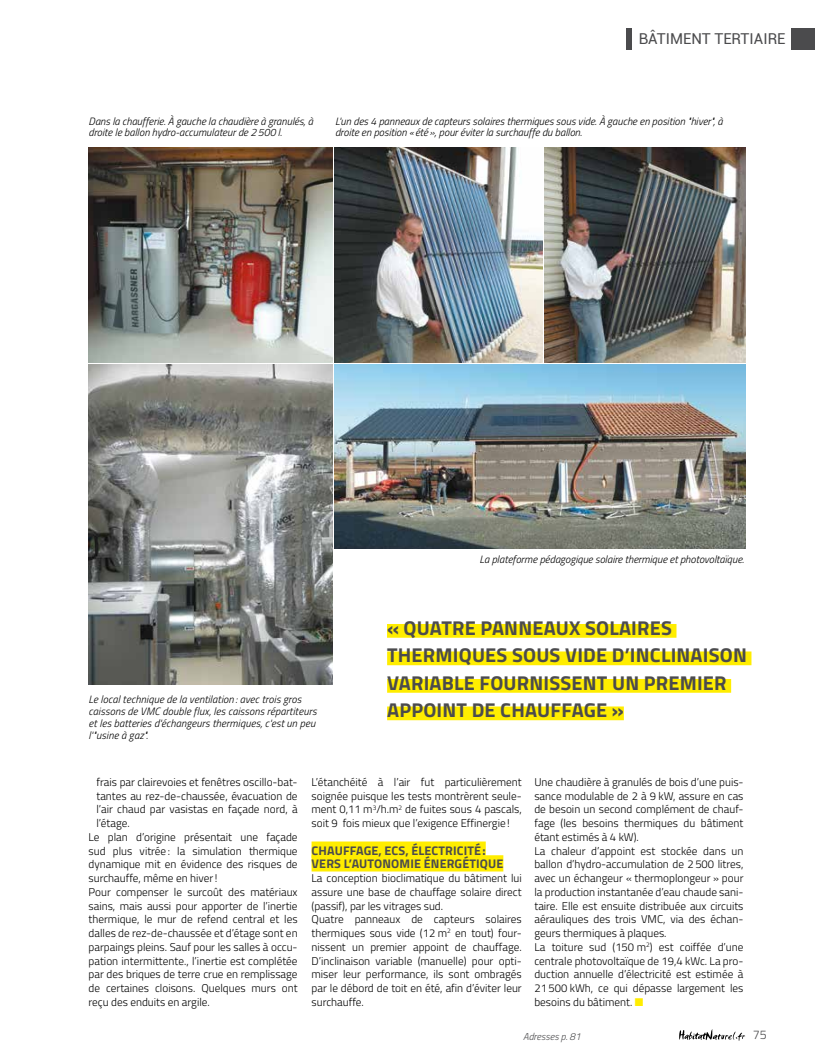
<style>
.page{position:relative;width:815px;height:1063px;background:#fff}
.page>*{position:absolute;margin:0;border:0;box-sizing:border-box;transform-origin:0 0}
.t1{font:700 20px/27.5px "Titillium Web";letter-spacing:.01em;color:#4b4b4d}
.t2{font:15px "Roboto";color:#4b4b4d}
.t3{font:700 12.5px/13.8px "Titillium Web";letter-spacing:.01em;color:#4b4b4d}
.t4{font:300 12.5px "Titillium Web";color:#4b4b4d}
.t5{font:300 11.25px/13.8px "Titillium Web";color:#000}
.t6{font:italic 300 10.62px/11.9px "Titillium Web";color:#000}
.t7{font:italic 300 10px "Titillium Web";color:#4b4b4d}
.s1{color:#ffed00}
</style>
<div class="page">
<div style="left:312px;top:842px;width:174px;height:16px;background:#ffed00"></div>
<div style="left:312px;top:855px;width:191px;height:17px;background:#ffed00"></div>
<img style="left:89px;top:148px;width:244px;height:214px">
<img style="left:89px;top:365px;width:244px;height:319px">
<img style="left:545px;top:148px;width:200px;height:214px">
<img style="left:335px;top:148px;width:208px;height:214px">
<img style="left:335px;top:364px;width:410px;height:185px">
<div style="left:387px;top:624px;width:289px;height:14px;background:#ffed00"></div>
<div style="left:387px;top:651px;width:364px;height:14px;background:#ffed00"></div>
<div style="left:387px;top:679px;width:344px;height:14px;background:#ffed00"></div>
<div style="left:387px;top:706px;width:237px;height:14px;background:#ffed00"></div>
<div style="left:791px;top:28px;width:24px;height:22px;background:#4b4b4d"></div>
<div style="left:626px;top:28px;width:6px;height:22px;background:#4b4b4d"></div>
<svg style="left:679px;top:1029px;width:66px;height:12px"></svg>
<h2 class="t2" style="left:639px;top:28px;width:148px">BÂTIMENT TERTIAIRE</h2>
<p class="t6" style="left:89px;top:114px;width:226px">Dans la chaufferie. À gauche la chaudière à granulés, à droite le ballon hydro-accumulateur de 2500 l.</p>
<p class="t6" style="left:335px;top:114px;width:389px">L'un des 4 panneaux de capteurs solaires thermiques sous vide. À gauche en position "hiver", à droite en position « été », pour éviter la surchauffe du ballon.</p>
<p class="t6" style="left:480px;top:553px;width:266px">La plateforme pédagogique solaire thermique et photovoltaïque.</p>
<p class="t6" style="left:89px;top:693px;width:230px">Le local technique de la ventilation : avec trois gros caissons de VMC double flux, les caissons répartiteurs et les batteries d'échangeurs thermiques, c'est un peu l'"usine à gaz".</p>
<h1 class="t1" style="left:387px;top:613px;width:286px">« QUATRE PANNEAUX SOLAIRES<br>THERM</h1>
<h1 class="t1" style="left:387px;top:640px;width:361px;text-indent:66px">IQUES SOUS VIDE D’INCLINAISON<br>VARIABLE FOURNISSENT UN PREM</h1>
<h1 class="t1" style="left:697px;top:668px;width:18px">IER</h1>
<h1 class="t1" style="left:387px;top:695px;width:238px">APPOINT DE CHAUFFAGE »</h1>
<p class="t5" style="left:96px;top:775px;width:203px">frais par clairevoies et fenêtres oscillo-bat-</p>
<p class="t5" style="left:96px;top:788px;width:203px">tantes au rez-de-chaussée, évacuation de</p>
<p class="t5" style="left:96px;top:802px;width:203px">l’air chaud par vasistas en façade nord, à</p>
<p class="t5" style="left:96px;top:816px;width:35px">l’étage.</p>
<p class="t5" style="left:89px;top:829px;width:211px">Le plan d’origine présentait une façade</p>
<p class="t5" style="left:89px;top:843px;width:211px">sud plus vitrée: la simulation thermique</p>
<p class="t5" style="left:89px;top:857px;width:211px">dynamique mit en évidence des risques de</p>
<p class="t5" style="left:89px;top:871px;width:130px">surchauffe, même en hiver!</p>
<p class="t5" style="left:89px;top:884px;width:211px">Pour compenser le surcoût des matériaux</p>
<p class="t5" style="left:89px;top:898px;width:211px">sains, mais aussi pour apporter de l’inertie</p>
<p class="t5" style="left:89px;top:912px;width:211px">thermique, le mur de refend central et les</p>
<p class="t5" style="left:89px;top:926px;width:211px">dalles de rez-de-chaussée et d’étage sont en</p>
<p class="t5" style="left:89px;top:939px;width:211px">parpaings pleins. Sauf pour les salles à occu-</p>
<p class="t5" style="left:89px;top:953px;width:211px">pation intermittente., l’inertie est complétée</p>
<p class="t5" style="left:89px;top:967px;width:211px">par des briques de terre crue en remplissage</p>
<p class="t5" style="left:89px;top:981px;width:211px">de certaines cloisons. Quelques murs ont</p>
<p class="t5" style="left:89px;top:994px;width:123px">reçu des enduits en argile.</p>
<p class="t5" style="left:312px;top:775px;width:212px;text-align:justify">L’étanchéité à l’air fut particulièrement soignée puisque les tests montrèrent seule&shy;ment 0,11 m<sup>3</sup>/h.m<sup>2</sup> de fuites sous 4 pascals, soit 9 fois mieux que l’exigence Effinergie!</p>
<p class="t3" style="left:312px;top:843px;width:192px">CHAUFFAGE, ECS, ÉLECTRICITÉ:<br>VERS L’AUTONOMIE ÉNERGÉTIQUE</p>
<p class="t5" style="left:312px;top:871px;width:212px">La conception bioclimatique du bâtiment lui assure une base de chauffage solaire direct (passif), par les vitrages sud.<br>Quatre panneaux de capteurs solaires thermiques sous vide (12 m<sup>2</sup> en tout) four&shy;nissent un premier appoint de chauffage.<br>D’inclinaison variable (manuelle) pour opti&shy;miser leur performance, ils sont ombragés par le débord de toit en été, afin d’éviter leur surchauffe.</p>
<p class="t5" style="left:534px;top:774px;width:211px">Une chaudière à granulés de bois d’une puis&shy;sance modulable de 2 à 9 kW, assure en cas de besoin un second complément de chauf&shy;fage (les besoins thermiques du bâtiment étant estimés à 4 kW).<br>La chaleur d’appoint est stockée dans un ballon d’hydro-accumulation de 2500 litres, avec un échangeur « thermoplongeur » pour la production instantanée d’eau chaude sani&shy;taire. Elle est ensuite distribuée aux circuits aérauliques des trois VMC, via des échan&shy;geurs thermiques à plaques.<br>La toiture sud (150 m<sup>2</sup>) est coiffée d’une centrale photovoltaïque de 19,4 kWc. La pro&shy;duction annuelle d’électricité est estimée à 21500 kWh, ce qui dépasse largement les besoins du bâtiment. <span class="s1">■</span></p>
<p class="t7" style="left:523px;top:1029px;width:59px">Adresses p. 81</p>
<p class="t4" style="left:753px;top:1026px;width:16px">75</p>
</div>
